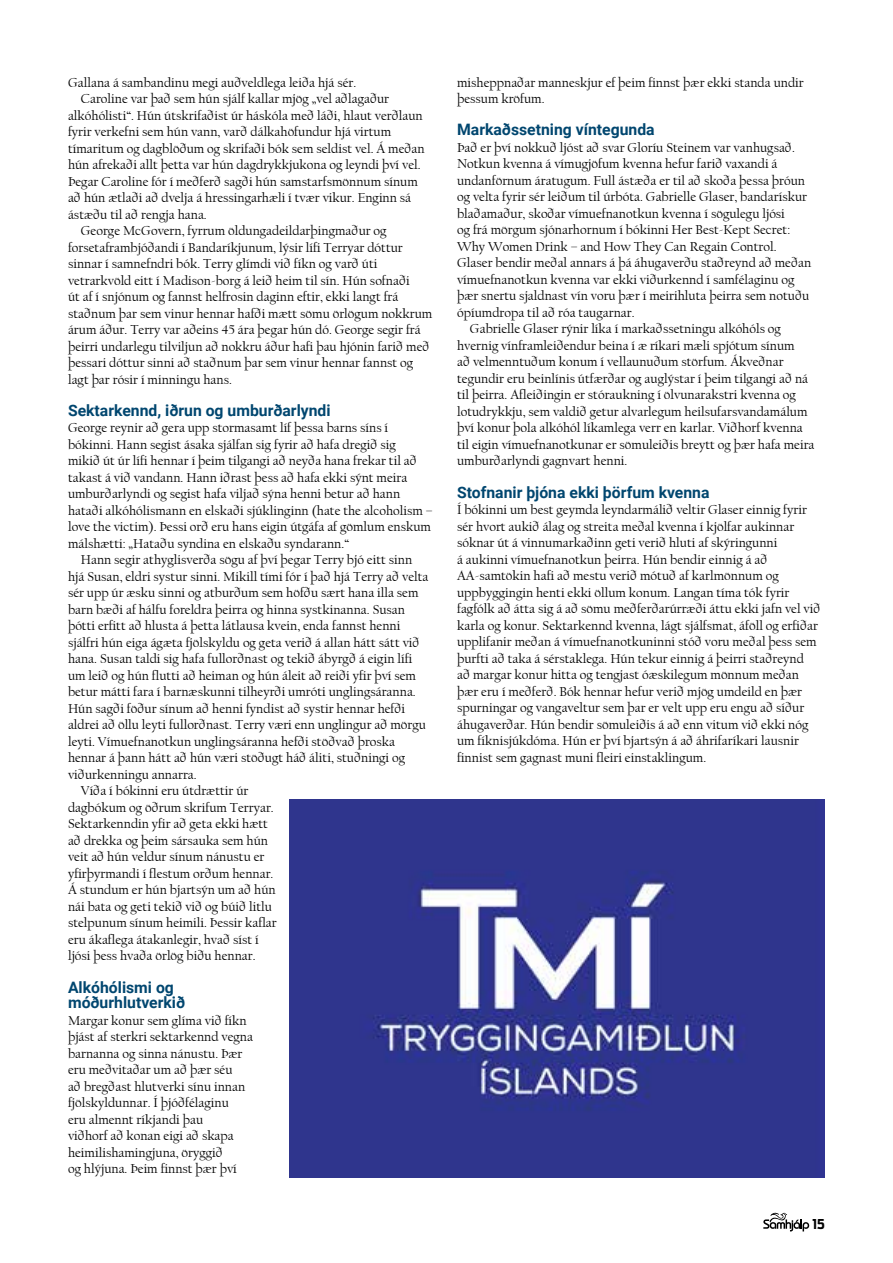
<style>
.page{position:relative;width:893px;height:1263px;background:#fff}
.page>*{position:absolute;margin:0;border:0;box-sizing:border-box;transform-origin:0 0}
.t1{font:700 15.75px/15.8px "Roboto";color:#00466f}
.t2{font:13.5px/16.5px "Californian FB";color:#000}
.t3{font:700 13.5px "Antenna Cond";color:#000}
</style>
<div class="page">
<svg style="left:763px;top:1212px;width:46px;height:19px"></svg>
<img style="left:290px;top:799px;width:535px;height:379px">
<p class="t2" style="left:68px;top:74px;width:290px">Gallana á sambandinu megi auðveldlega leiða hjá sér.</p>
<p class="t2" style="left:81px;top:91px;width:310px">Caroline var það sem hún sjálf kallar mjög „vel aðlagaður</p>
<p class="t2" style="left:68px;top:107px;width:356px">alkóhólisti“. Hún útskrifaðist úr háskóla með láði, hlaut verðlaun</p>
<p class="t2" style="left:68px;top:124px;width:325px">fyrir verkefni sem hún vann, varð dálkahöfundur hjá virtum</p>
<p class="t2" style="left:68px;top:140px;width:358px">tímaritum og dagblöðum og skrifaði bók sem seldist vel. Á meðan</p>
<p class="t2" style="left:68px;top:157px;width:354px">hún afrekaði allt þetta var hún dagdrykkjukona og leyndi því vel.</p>
<p class="t2" style="left:68px;top:173px;width:351px">Þegar Caroline fór í meðferð sagði hún samstarfsmönnum sínum</p>
<p class="t2" style="left:68px;top:190px;width:345px">að hún ætlaði að dvelja á hressingarhæli í tvær vikur. Enginn sá</p>
<p class="t2" style="left:68px;top:206px;width:140px">ástæðu til að rengja hana.</p>
<p class="t2" style="left:81px;top:223px;width:307px">George McGovern, fyrrum öldungadeildarþingmaður og</p>
<p class="t2" style="left:68px;top:239px;width:336px">forsetaframbjóðandi í Bandaríkjunum, lýsir lífi Terryar dóttur</p>
<p class="t2" style="left:68px;top:256px;width:311px">sinnar í samnefndri bók. Terry glímdi við fíkn og varð úti</p>
<p class="t2" style="left:68px;top:272px;width:343px">vetrarkvöld eitt í Madison-borg á leið heim til sín. Hún sofnaði</p>
<p class="t2" style="left:68px;top:289px;width:332px">út af í snjónum og fannst helfrosin daginn eftir, ekki langt frá</p>
<p class="t2" style="left:68px;top:305px;width:366px">staðnum þar sem vinur hennar hafði mætt sömu örlögum nokkrum</p>
<p class="t2" style="left:68px;top:322px;width:354px">árum áður. Terry var aðeins 45 ára þegar hún dó. George segir frá</p>
<p class="t2" style="left:68px;top:338px;width:363px">þeirri undarlegu tilviljun að nokkru áður hafi þau hjónin farið með</p>
<p class="t2" style="left:68px;top:355px;width:347px">þessari dóttur sinni að staðnum þar sem vinur hennar fannst og</p>
<p class="t2" style="left:68px;top:371px;width:165px">lagt þar rósir í minningu hans.</p>
<p class="t1" style="left:68px;top:402px;width:264px">Sektarkennd, iðrun og umburðarlyndi</p>
<p class="t2" style="left:68px;top:420px;width:322px">George reynir að gera upp stormasamt líf þessa barns síns í</p>
<p class="t2" style="left:68px;top:436px;width:329px">bókinni. Hann segist ásaka sjálfan sig fyrir að hafa dregið sig</p>
<p class="t2" style="left:68px;top:453px;width:350px">mikið út úr lífi hennar í þeim tilgangi að neyða hana frekar til að</p>
<p class="t2" style="left:68px;top:469px;width:341px">takast á við vandann. Hann iðrast þess að hafa ekki sýnt meira</p>
<p class="t2" style="left:68px;top:486px;width:334px">umburðarlyndi og segist hafa viljað sýna henni betur að hann</p>
<p class="t2" style="left:68px;top:502px;width:366px">hataði alkóhólismann en elskaði sjúklinginn (hate the alcoholism –</p>
<p class="t2" style="left:68px;top:519px;width:364px">love the victim). Þessi orð eru hans eigin útgáfa af gömlum enskum</p>
<p class="t2" style="left:68px;top:535px;width:282px">málshætti: „Hataðu syndina en elskaðu syndarann.“</p>
<p class="t2" style="left:81px;top:552px;width:333px">Hann segir athyglisverða sögu af því þegar Terry bjó eitt sinn</p>
<p class="t2" style="left:68px;top:568px;width:362px">hjá Susan, eldri systur sinni. Mikill tími fór í það hjá Terry að velta</p>
<p class="t2" style="left:68px;top:585px;width:352px">sér upp úr æsku sinni og atburðum sem höfðu sært hana illa sem</p>
<p class="t2" style="left:68px;top:601px;width:339px">barn bæði af hálfu foreldra þeirra og hinna systkinanna. Susan</p>
<p class="t2" style="left:68px;top:618px;width:334px">þótti erfitt að hlusta á þetta látlausa kvein, enda fannst henni</p>
<p class="t2" style="left:68px;top:634px;width:353px">sjálfri hún eiga ágæta fjölskyldu og geta verið á allan hátt sátt við</p>
<p class="t2" style="left:68px;top:651px;width:346px">hana. Susan taldi sig hafa fullorðnast og tekið ábyrgð á eigin lífi</p>
<p class="t2" style="left:68px;top:667px;width:350px">um leið og hún flutti að heiman og hún áleit að reiði yfir því sem</p>
<p class="t2" style="left:68px;top:684px;width:349px">betur mátti fara í barnæskunni tilheyrði umróti unglingsáranna.</p>
<p class="t2" style="left:68px;top:700px;width:339px">Hún sagði föður sínum að henni fyndist að systir hennar hefði</p>
<p class="t2" style="left:68px;top:717px;width:359px">aldrei að öllu leyti fullorðnast. Terry væri enn unglingur að mörgu</p>
<p class="t2" style="left:68px;top:733px;width:329px">leyti. Vímuefnanotkun unglingsáranna hefði stöðvað þroska</p>
<p class="t2" style="left:68px;top:750px;width:339px">hennar á þann hátt að hún væri stöðugt háð áliti, stuðningi og</p>
<p class="t2" style="left:68px;top:766px;width:130px">viðurkenningu annarra.</p>
<p class="t2" style="left:81px;top:783px;width:169px">Víða í bókinni eru útdrættir úr</p>
<p class="t2" style="left:68px;top:799px;width:207px">dagbókum og öðrum skrifum Terryar.</p>
<p class="t2" style="left:68px;top:816px;width:201px">Sektarkenndin yfir að geta ekki hætt</p>
<p class="t2" style="left:68px;top:832px;width:202px">að drekka og þeim sársauka sem hún</p>
<p class="t2" style="left:68px;top:849px;width:198px">veit að hún veldur sínum nánustu er</p>
<p class="t2" style="left:68px;top:865px;width:207px">yfirþyrmandi í flestum orðum hennar.</p>
<p class="t2" style="left:68px;top:882px;width:209px">Á stundum er hún bjartsýn um að hún</p>
<p class="t2" style="left:68px;top:898px;width:206px">nái bata og geti tekið við og búið litlu</p>
<p class="t2" style="left:68px;top:915px;width:210px">stelpunum sínum heimili. Þessir kaflar</p>
<p class="t2" style="left:68px;top:931px;width:192px">eru ákaflega átakanlegir, hvað síst í</p>
<p class="t2" style="left:68px;top:948px;width:189px">ljósi þess hvaða örlög biðu hennar.</p>
<p class="t1" style="left:68px;top:979px;width:119px">Alkóhólismi og móðurhlutverkið</p>
<p class="t2" style="left:68px;top:1012px;width:187px">Margar konur sem glíma við fíkn þjást af sterkri sektarkennd vegna barnanna og sinna nánustu. Þær eru meðvitaðar um að þær séu<br>að bregðast hlutverki sínu innan fjölskyldunnar. Í þjóðfélaginu<br>eru almennt ríkjandi þau<br>viðhorf að konan eigi að skapa heimilishamingjuna, öryggið<br>og hlýjuna. Þeim finnst þær því</p>
<p class="t2" style="left:457px;top:74px;width:348px">misheppnaðar manneskjur ef þeim finnst þær ekki standa undir þessum kröfum.</p>
<p class="t1" style="left:457px;top:121px;width:199px">Markaðssetning víntegunda</p>
<p class="t2" style="left:457px;top:139px;width:339px">Það er því nokkuð ljóst að svar Gloríu Steinem var vanhugsað.</p>
<p class="t2" style="left:457px;top:156px;width:322px">Notkun kvenna á vímugjöfum kvenna hefur farið vaxandi á</p>
<p class="t2" style="left:457px;top:172px;width:349px">undanförnum áratugum. Full ástæða er til að skoða þessa þróun</p>
<p class="t2" style="left:457px;top:189px;width:351px">og velta fyrir sér leiðum til úrbóta. Gabrielle Glaser, bandarískur</p>
<p class="t2" style="left:457px;top:205px;width:329px">blaðamaður, skoðar vímuefnanotkun kvenna í sögulegu ljósi</p>
<p class="t2" style="left:457px;top:222px;width:335px">og frá mörgum sjónarhornum í bókinni Her Best-Kept Secret:</p>
<p class="t2" style="left:457px;top:238px;width:321px">Why Women Drink – and How They Can Regain Control.</p>
<p class="t2" style="left:457px;top:255px;width:356px">Glaser bendir meðal annars á þá áhugaverðu staðreynd að meðan</p>
<p class="t2" style="left:457px;top:271px;width:339px">vímuefnanotkun kvenna var ekki viðurkennd í samfélaginu og</p>
<p class="t2" style="left:457px;top:288px;width:354px">þær snertu sjaldnast vín voru þær í meirihluta þeirra sem notuðu</p>
<p class="t2" style="left:457px;top:304px;width:179px">ópíumdropa til að róa taugarnar.</p>
<p class="t2" style="left:470px;top:321px;width:313px">Gabrielle Glaser rýnir líka í markaðssetningu alkóhóls og</p>
<p class="t2" style="left:457px;top:337px;width:339px">hvernig vínframleiðendur beina í æ ríkari mæli spjótum sínum</p>
<p class="t2" style="left:457px;top:354px;width:328px">að velmenntuðum konum í vellaunuðum störfum. Ákveðnar</p>
<p class="t2" style="left:457px;top:370px;width:353px">tegundir eru beinlínis útfærðar og auglýstar í þeim tilgangi að ná</p>
<p class="t2" style="left:457px;top:387px;width:340px">til þeirra. Afleiðingin er stóraukning í ölvunarakstri kvenna og</p>
<p class="t2" style="left:457px;top:403px;width:352px">lotudrykkju, sem valdið getur alvarlegum heilsufarsvandamálum</p>
<p class="t2" style="left:457px;top:420px;width:347px">því konur þola alkóhól líkamlega verr en karlar. Viðhorf kvenna</p>
<p class="t2" style="left:457px;top:436px;width:359px">til eigin vímuefnanotkunar er sömuleiðis breytt og þær hafa meira</p>
<p class="t2" style="left:457px;top:453px;width:172px">umburðarlyndi gagnvart henni.</p>
<p class="t1" style="left:457px;top:484px;width:254px">Stofnanir þjóna ekki þörfum kvenna</p>
<p class="t2" style="left:457px;top:502px;width:365px">Í bókinni um best geymda leyndarmálið veltir Glaser einnig fyrir sér hvort aukið álag og streita meðal kvenna í kjölfar aukinnar sóknar út á vinnumarkaðinn geti verið hluti af skýringunni<br>á aukinni vímuefnanotkun þeirra. Hún bendir einnig á að AA-samtökin hafi að mestu verið mótuð af karlmönnum og uppbyggingin henti ekki öllum konum. Langan tíma tók fyrir fagfólk að átta sig á að sömu meðferðarúrræði áttu ekki jafn vel við karla og konur. Sektarkennd kvenna, lágt sjálfsmat, áföll og erfiðar upplifanir meðan á vímuefnanotkuninni stóð voru meðal þess sem þurfti að taka á sérstaklega. Hún tekur einnig á þeirri staðreynd<br>að margar konur hitta og tengjast óæskilegum mönnum meðan þær eru í meðferð. Bók hennar hefur verið mjög umdeild en þær spurningar og vangaveltur sem þar er velt upp eru engu að síður áhugaverðar. Hún bendir sömuleiðis á að enn vitum við ekki nóg um fíknisjúkdóma. Hún er því bjartsýn á að áhrifaríkari lausnir finnist sem gagnast muni fleiri einstaklingum.</p>
<p class="t3" style="left:812px;top:1216px;width:14px">15</p>
</div>
